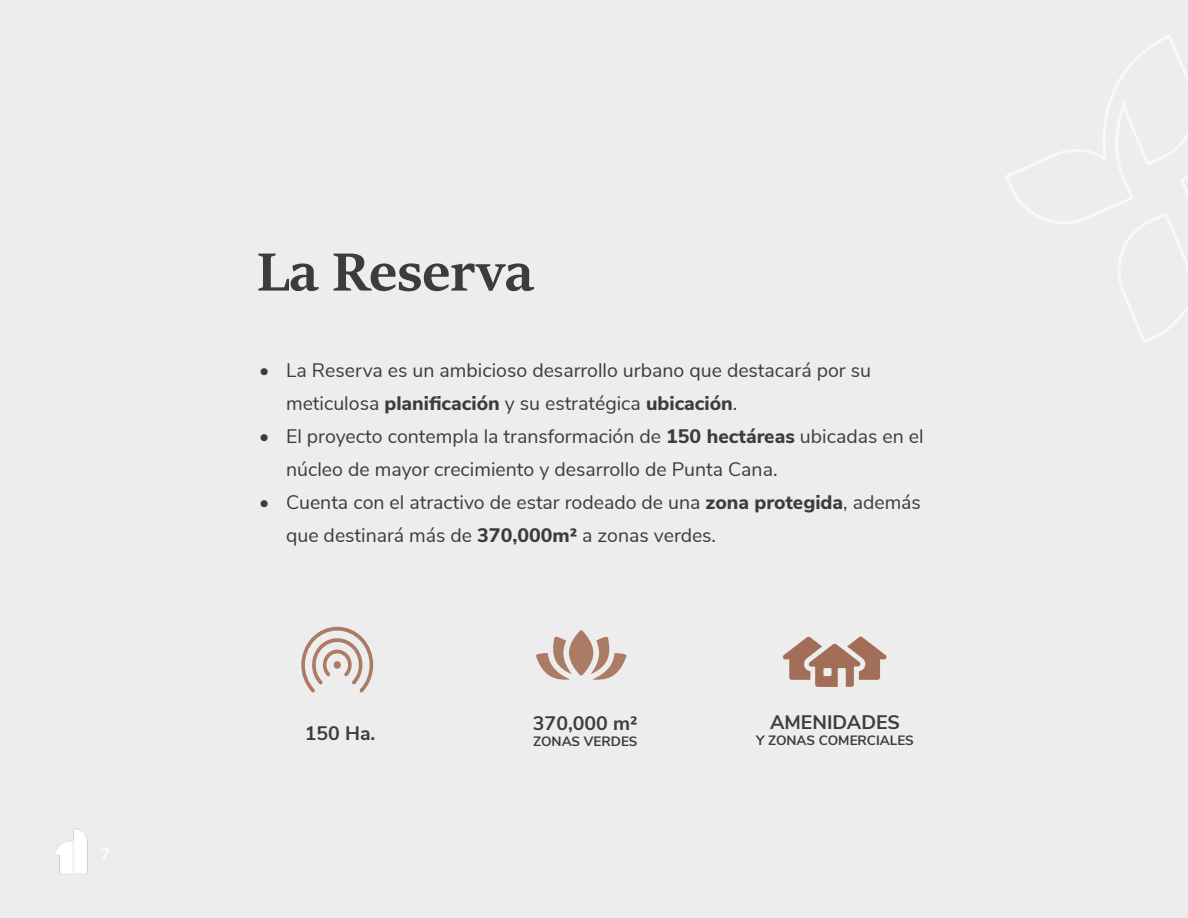
<style>
.page{position:relative;width:1188px;height:918px;background:#ededed}
.page>*{position:absolute;margin:0;border:0;box-sizing:border-box;transform-origin:0 0}
.t1{font:700 60px "Sitka Display";color:#3c3c3b}
.t2{font:19.5px/33px "Nunito Sans";color:#3c3c3b}
.t3{font:700 19.5px "Nunito Sans";color:#3c3c3b}
.t4{font:700 13.5px "Nunito Sans";color:#3c3c3b}
.s1{font-weight:800}
</style>
<div class="page">
<svg style="left:536px;top:630px;width:91px;height:50px"></svg>
<img style="left:56px;top:828px;width:32px;height:46px">
<svg style="left:1005px;top:34px;width:183px;height:309px"></svg>
<svg style="left:301px;top:626px;width:73px;height:67px"></svg>
<svg style="left:783px;top:636px;width:104px;height:51px"></svg>
<h1 class="t1" style="left:257px;top:228px;width:278px">La Reserva</h1>
<p class="t2" style="left:286px;top:353px;width:587px;text-indent:-27px">• La Reserva es un ambicioso desarrollo urbano que destacará por su meticulosa <span class="s1">planificación</span> y su estratégica <span class="s1">ubicación</span>.</p>
<p class="t2" style="left:286px;top:419px;width:639px;text-indent:-27px">• El proyecto contempla la transformación de <span class="s1">150 hectáreas</span> ubicadas en el núcleo de mayor crecimiento y desarrollo de Punta Cana.</p>
<p class="t2" style="left:286px;top:485px;width:636px;text-indent:-27px">• Cuenta con el atractivo de estar rodeado de una <span class="s1">zona protegida</span>, además que destinará más de <span class="s1">370,000m2</span> a zonas verdes.</p>
<p class="t3" style="left:305px;top:719px;width:72px">150 Ha.</p>
<p class="t3" style="left:533px;top:709px;width:106px">370,000 m2</p>
<p class="t4" style="left:533px;top:732px;width:106px">ZONAS VERDES</p>
<p class="t3" style="left:770px;top:708px;width:131px">AMENIDADES</p>
<p class="t4" style="left:756px;top:731px;width:159px">Y ZONAS COMERCIALES</p>
</div>
